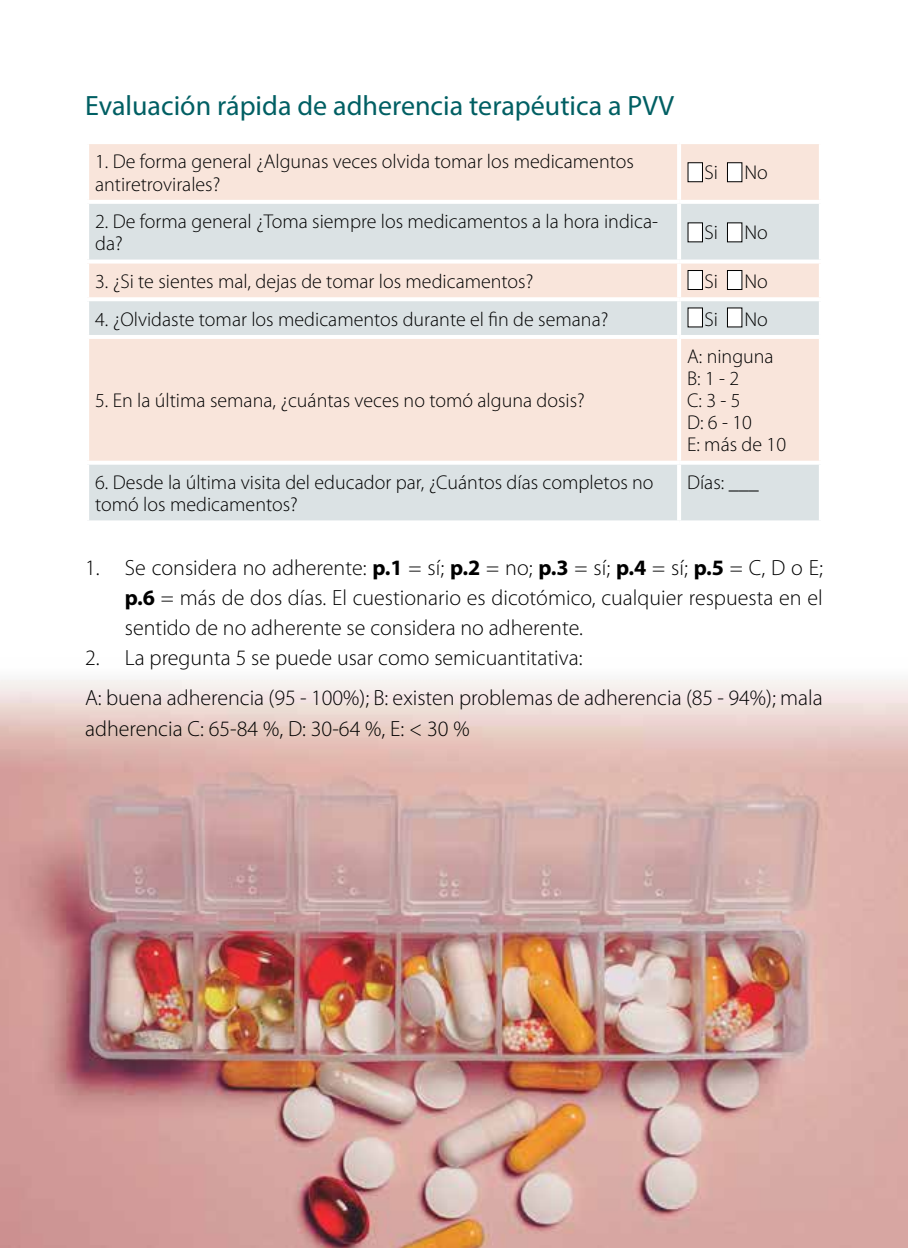
<style>
.page{position:relative;width:908px;height:1248px;background:#fff}
.page>*{position:absolute;margin:0;border:0;box-sizing:border-box;transform-origin:0 0}
.t1{font:28px "Myriad Pro";color:#005f63}
.t2{font:300 22px/30px "Myriad Pro";color:#000;text-align:justify}
.t3{font:300 20px/22px "Myriad Pro";color:#000}
.s1{font-weight:700}
</style>
<div class="page">
<img style="left:0;top:679px;width:907px;height:568px">
<div style="left:89px;top:144px;width:729px;height:56px;background:#f9e5db"></div>
<svg style="left:89px;top:204px;width:729px;height:316px;background:#eae3df"></svg>
<svg style="left:676px;top:144px;width:4px;height:56px"></svg>
<svg style="left:818px;top:144px;width:1px;height:56px"></svg>
<svg style="left:676px;top:204px;width:4px;height:55px"></svg>
<svg style="left:818px;top:204px;width:1px;height:55px"></svg>
<svg style="left:89px;top:259px;width:589px;height:4px"></svg>
<svg style="left:678px;top:259px;width:141px;height:4px"></svg>
<svg style="left:676px;top:263px;width:4px;height:34px"></svg>
<svg style="left:818px;top:263px;width:1px;height:34px"></svg>
<hr style="left:85px;top:297px;width:593px;height:4px;background:#fff">
<hr style="left:678px;top:297px;width:144px;height:4px;background:#fff">
<svg style="left:676px;top:301px;width:4px;height:34px"></svg>
<svg style="left:818px;top:301px;width:1px;height:34px"></svg>
<hr style="left:85px;top:335px;width:593px;height:4px;background:#fff">
<hr style="left:678px;top:335px;width:144px;height:4px;background:#fff">
<svg style="left:676px;top:339px;width:4px;height:121px"></svg>
<svg style="left:818px;top:339px;width:1px;height:121px"></svg>
<svg style="left:89px;top:460px;width:589px;height:4px"></svg>
<svg style="left:678px;top:460px;width:141px;height:4px"></svg>
<svg style="left:676px;top:464px;width:4px;height:56px"></svg>
<svg style="left:818px;top:464px;width:1px;height:56px"></svg>
<svg style="left:89px;top:520px;width:588px;height:1px"></svg>
<svg style="left:681px;top:520px;width:138px;height:1px"></svg>
<div style="left:687px;top:163px;width:15px;height:19px;background:#fff"></div>
<div style="left:687px;top:162px;width:15px;height:20px;border:1px solid #000"></div>
<div style="left:727px;top:163px;width:14px;height:19px;background:#fff"></div>
<div style="left:726px;top:162px;width:16px;height:20px;border:1px solid #000"></div>
<div style="left:687px;top:223px;width:15px;height:19px;background:#fff"></div>
<div style="left:727px;top:223px;width:14px;height:19px;background:#fff"></div>
<div style="left:726px;top:222px;width:16px;height:20px;border:1px solid #000"></div>
<div style="left:687px;top:270px;width:15px;height:19px;background:#fff"></div>
<div style="left:687px;top:270px;width:15px;height:20px;border:1px solid #000"></div>
<div style="left:727px;top:270px;width:14px;height:19px;background:#fff"></div>
<div style="left:726px;top:270px;width:16px;height:20px;border:1px solid #000"></div>
<div style="left:687px;top:308px;width:15px;height:19px;background:#fff"></div>
<div style="left:727px;top:308px;width:14px;height:19px;background:#fff"></div>
<div style="left:726px;top:307px;width:16px;height:20px;border:1px solid #000"></div>
<h1 class="t1" style="left:85px;top:88px;width:590px">Evaluación rápida de adherencia terapéutica a PVV</h1>
<p class="t3" style="left:95px;top:151px;width:540px">1. De forma general ¿Algunas veces olvida tomar los medicamentos antiretrovirales?</p>
<p class="t3" style="left:704px;top:162px;width:15px">Si</p>
<p class="t3" style="left:744px;top:162px;width:25px">No</p>
<p class="t3" style="left:95px;top:210px;width:564px">2. De forma general ¿Toma siempre los medicamentos a la hora indica&shy;da?</p>
<p class="t3" style="left:704px;top:221px;width:15px">Si</p>
<p class="t3" style="left:744px;top:221px;width:25px">No</p>
<p class="t3" style="left:95px;top:270px;width:439px">3. ¿Si te sientes mal, dejas de tomar los medicamentos?</p>
<p class="t3" style="left:704px;top:270px;width:15px">Si</p>
<p class="t3" style="left:744px;top:270px;width:25px">No</p>
<p class="t3" style="left:95px;top:308px;width:514px">4. ¿Olvidaste tomar los medicamentos durante el fin de semana?</p>
<p class="t3" style="left:704px;top:308px;width:15px">Si</p>
<p class="t3" style="left:744px;top:308px;width:25px">No</p>
<p class="t3" style="left:95px;top:389px;width:491px">5. En la última semana, ¿cuántas veces no tomó alguna dosis?</p>
<p class="t3" style="left:686px;top:345px;width:100px">A: ninguna<br>B: 1 - 2<br>C: 3 - 5<br>D: 6 - 10<br>E: más de 10</p>
<p class="t3" style="left:95px;top:471px;width:559px">6. Desde la última visita del educador par, ¿Cuántos días completos no tomó los medicamentos?</p>
<p class="t3" style="left:686px;top:471px;width:73px">Días: ___</p>
<p class="t2" style="left:125px;top:553px;width:699px;text-indent:-40px">1. Se considera no adherente: <span class="s1">p.1</span> = sí; <span class="s1">p.2</span> = no; <span class="s1">p.3</span> = sí; <span class="s1">p.4</span> = sí; <span class="s1">p.5</span> = C, D o E; <span class="s1">p.6</span> = más de dos días. El cuestionario es dicotómico, cualquier respuesta en el sentido de no adherente se considera no adherente.</p>
<p class="t2" style="left:85px;top:638px;width:738px;line-height:40px">2. La pregunta 5 se puede usar como semicuantitativa:<br>A: buena adherencia (95 - 100%); B: existen problemas de adherencia (85 - 94%); mala</p>
<p class="t2" style="left:85px;top:713px;width:386px">adherencia C: 65-84 %, D: 30-64 %, E: &lt; 30 %</p>
</div>
